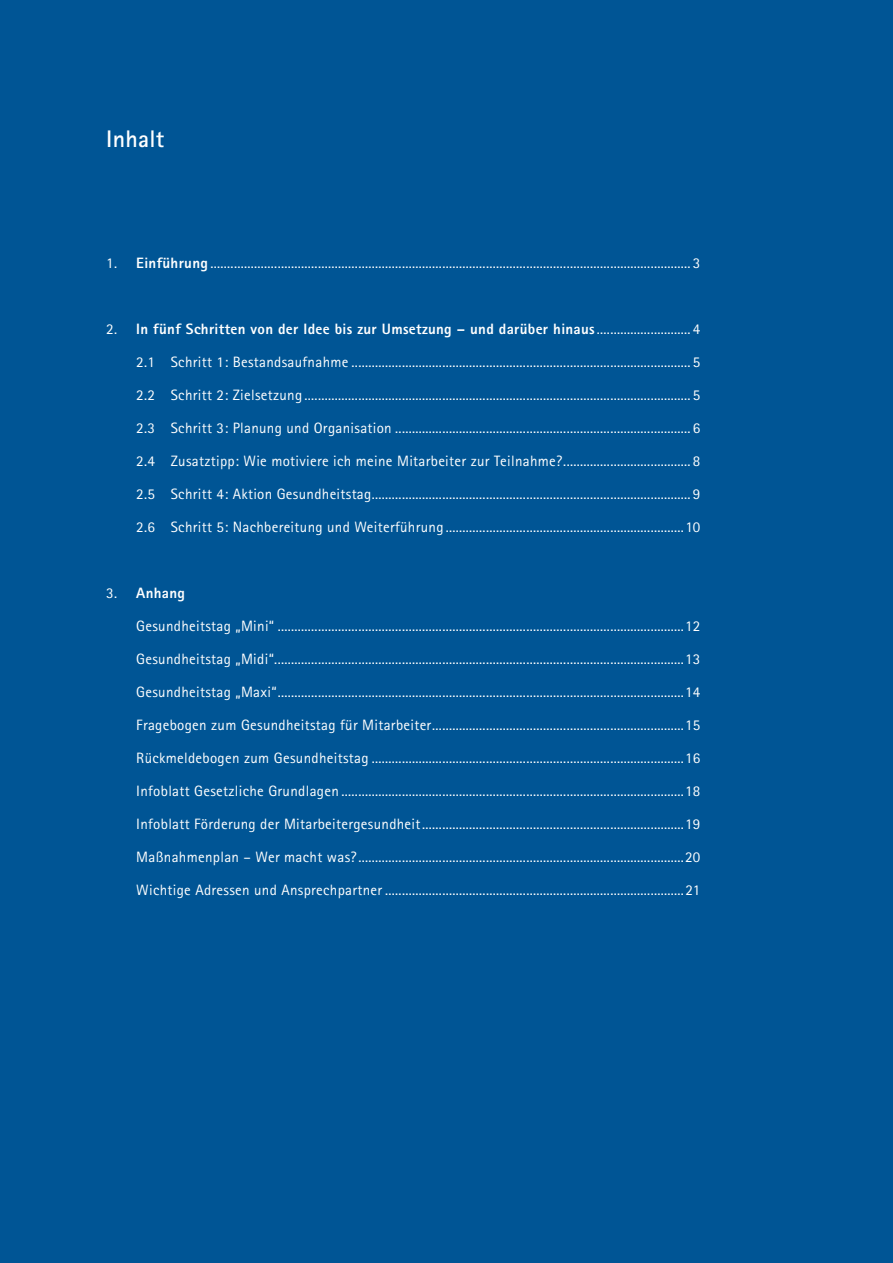
<style>
.page{position:relative;width:893px;height:1263px;background:#005595}
.page>*{position:absolute;margin:0;border:0;box-sizing:border-box;transform-origin:0 0}
.t1{font:700 24px "Rotis Sans Serif";letter-spacing:.01em;color:#fff}
.t2{font:15px/33px "Rotis Sans Serif";letter-spacing:.02em;color:#fff}
.t3{font:800 15px "Rotis Sans Serif";letter-spacing:.02em;color:#fff}
.s1{font-weight:800}
.s2{font-weight:400}
</style>
<div class="page">
<h1 class="t1" style="left:106px;top:123px;width:60px">Inhalt</h1>
<p class="t2" style="left:106px;top:247px;width:596px">1. <span class="s1">Einführung</span> ...............................................................................................................................................3</p>
<p class="t3" style="left:106px;top:320px;width:596px"><span class="s2">2.</span> In fünf Schritten von der Idee bis zur Umsetzung – und darüber hinaus <span class="s2">............................4</span></p>
<p class="t2" style="left:136px;top:346px;width:566px">2.1 Schritt 1: Bestandsaufnahme .....................................................................................................5</p>
<p class="t2" style="left:136px;top:379px;width:566px">2.2 Schritt 2: Zielsetzung ...................................................................................................................5</p>
<p class="t2" style="left:136px;top:412px;width:566px">2.3 Schritt 3: Planung und Organisation ........................................................................................6</p>
<p class="t2" style="left:136px;top:445px;width:566px">2.4 Zusatztipp: Wie motiviere ich meine Mitarbeiter zur Teilnahme? ...................................... 8</p>
<p class="t2" style="left:136px;top:478px;width:566px">2.5 Schritt 4: Aktion Gesundheitstag ...............................................................................................9</p>
<p class="t2" style="left:136px;top:511px;width:566px">2.6 Schritt 5: Nachbereitung und Weiterführung .......................................................................10</p>
<p class="t3" style="left:106px;top:584px;width:80px"><span class="s2">3.</span> Anhang</p>
<p class="t2" style="left:136px;top:610px;width:566px">Gesundheitstag „Mini“ .........................................................................................................................12</p>
<p class="t2" style="left:136px;top:643px;width:566px">Gesundheitstag „Midi“ ..........................................................................................................................13</p>
<p class="t2" style="left:136px;top:676px;width:566px">Gesundheitstag „Maxi“ .........................................................................................................................14</p>
<p class="t2" style="left:136px;top:709px;width:566px">Fragebogen zum Gesundheitstag für Mitarbeiter ...........................................................................15<br>Rückmeldebogen zum Gesundheitstag .............................................................................................16</p>
<p class="t2" style="left:136px;top:775px;width:566px">Infoblatt Gesetzliche Grundlagen ......................................................................................................18</p>
<p class="t2" style="left:136px;top:808px;width:566px">Infoblatt Förderung der Mitarbeitergesundheit ..............................................................................19</p>
<p class="t2" style="left:136px;top:841px;width:566px">Maßnahmenplan – Wer macht was? .................................................................................................20</p>
<p class="t2" style="left:136px;top:874px;width:566px">Wichtige Adressen und Ansprechpartner .........................................................................................21</p>
</div>
